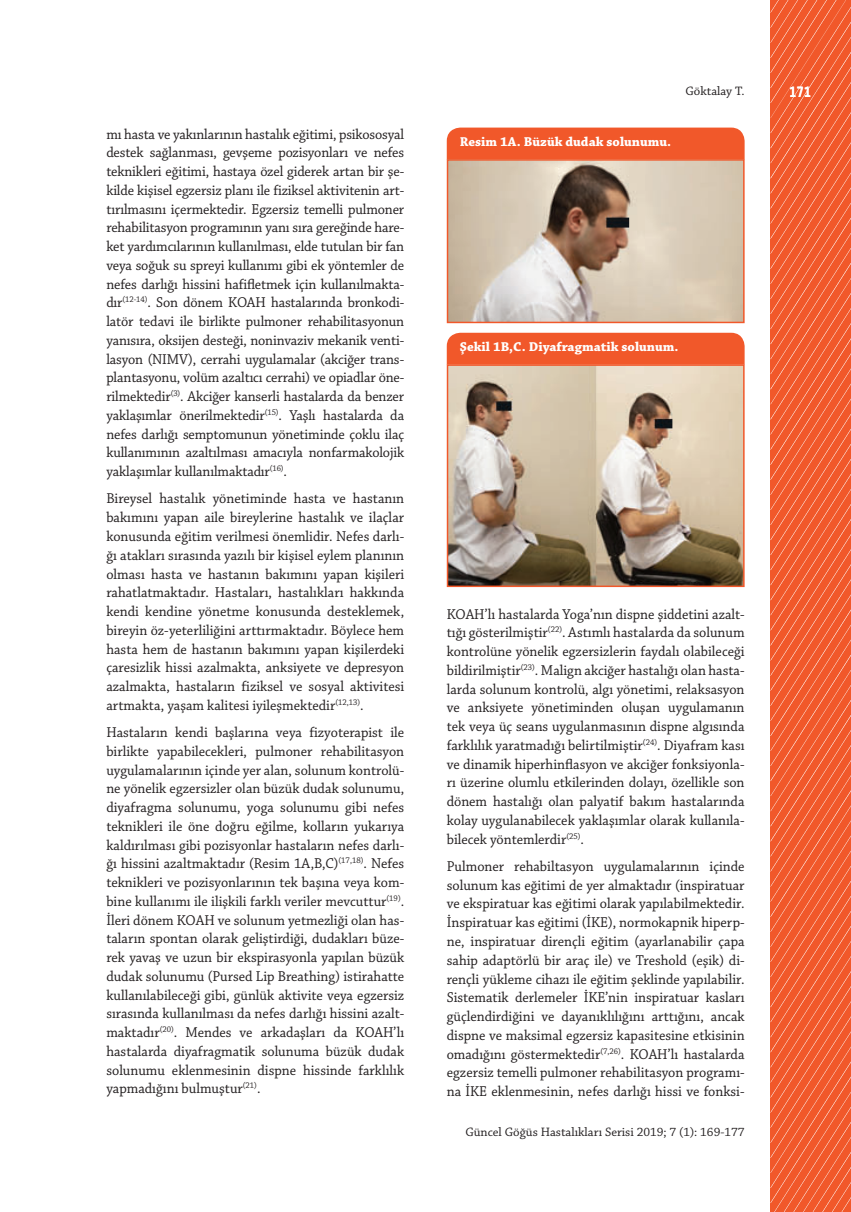
<style>
.page{position:relative;width:851px;height:1212px;background:#fff}
.page>*{position:absolute;margin:0;border:0;box-sizing:border-box;transform-origin:0 0}
.t1{font:15px/18.8px "Chaparral Pro";color:#231f20;text-align:justify;scale:.95 1}
.t2{font:700 15px "Alwyn OT";color:#fff;scale:.85 1}
.t3{font:700 13.5px "Chaparral Pro";color:#fff}
.t4{font:12.9px "Chaparral Pro";color:#231f20}
</style>
<div class="page">
<svg style="left:770px;top:0;width:80px;height:1212px;background:#f16135"></svg>
<div style="left:446px;top:128px;width:298px;height:31px;background:#f1582a"></div>
<img style="left:449px;top:162px;width:292px;height:158px">
<div style="left:446px;top:159px;width:298px;height:164px;border:2px solid #f1582a"></div>
<div style="left:446px;top:333px;width:298px;height:31px;background:#f1582a"></div>
<img style="left:449px;top:367px;width:292px;height:217px">
<div style="left:446px;top:364px;width:298px;height:223px;border:2px solid #f1582a"></div>
<p class="t1" style="left:106px;top:125px;width:315px">mı hasta ve yakınlarının hastalık eğitimi, psikososyal destek sağlanması, gevşeme pozisyonları ve nefes teknikleri eğitimi, hastaya özel giderek artan bir şe&shy;kilde kişisel egzersiz planı ile fiziksel aktivitenin art&shy;tırılmasını içermektedir. Egzersiz temelli pulmoner rehabilitasyon programının yanı sıra gereğinde hare&shy;ket yardımcılarının kullanılması, elde tutulan bir fan veya soğuk su spreyi kullanımı gibi ek yöntemler de nefes darlığı hissini hafifletmek için kullanılmakta&shy;dır<sup>(12-14)</sup>. Son dönem KOAH hastalarında bronkodi&shy;latör tedavi ile birlikte pulmoner rehabilitasyonun yanısıra, oksijen desteği, noninvaziv mekanik venti&shy;lasyon (NIMV), cerrahi uygulamalar (akciğer trans&shy;plantasyonu, volüm azaltıcı cerrahi) ve opiadlar öne&shy;rilmektedir<sup>(3)</sup>. Akciğer kanserli hastalarda da benzer yaklaşımlar önerilmektedir<sup>(15)</sup>. Yaşlı hastalarda da nefes darlığı semptomunun yönetiminde çoklu ilaç kullanımının azaltılması amacıyla nonfarmakolojik yaklaşımlar kullanılmaktadır<sup>(16)</sup>.</p>
<p class="t1" style="left:106px;top:490px;width:315px">Bireysel hastalık yönetiminde hasta ve hastanın bakımını yapan aile bireylerine hastalık ve ilaçlar konusunda eğitim verilmesi önemlidir. Nefes darlı&shy;ğı atakları sırasında yazılı bir kişisel eylem planının olması hasta ve hastanın bakımını yapan kişileri rahatlatmaktadır. Hastaları, hastalıkları hakkında kendi kendine yönetme konusunda desteklemek, bireyin öz-yeterliliğini arttırmaktadır. Böylece hem hasta hem de hastanın bakımını yapan kişilerdeki çaresizlik hissi azalmakta, anksiyete ve depresyon azalmakta, hastaların fiziksel ve sosyal aktivitesi artmakta, yaşam kalitesi iyileşmektedir<sup>(12,13)</sup>.</p>
<p class="t1" style="left:106px;top:723px;width:315px">Hastaların kendi başlarına veya fizyoterapist ile birlikte yapabilecekleri, pulmoner rehabilitasyon uygulamalarının içinde yer alan, solunum kontrolü&shy;ne yönelik egzersizler olan büzük dudak solunumu, diyafragma solunumu, yoga solunumu gibi nefes teknikleri ile öne doğru eğilme, kolların yukarıya kaldırılması gibi pozisyonlar hastaların nefes darlı&shy;ğı hissini azaltmaktadır (Resim 1A,B,C)<sup>(17,18)</sup>. Nefes teknikleri ve pozisyonlarının tek başına veya kom&shy;bine kullanımı ile ilişkili farklı veriler mevcuttur<sup>(19)</sup>.<br>İleri dönem KOAH ve solunum yetmezliği olan has&shy;taların spontan olarak geliştirdiği, dudakları büze&shy;rek yavaş ve uzun bir ekspirasyonla yapılan büzük dudak solunumu (Pursed Lip Breathing) istirahatte kullanılabileceği gibi, günlük aktivite veya egzersiz sırasında kullanılması da nefes darlığı hissini azalt&shy;maktadır<sup>(20)</sup>. Mendes ve arkadaşları da KOAH’lı hastalarda diyafragmatik solunuma büzük dudak solunumu eklenmesinin dispne hissinde farklılık yapmadığını bulmuştur<sup>(21)</sup>.</p>
<p class="t3" style="left:459px;top:134px;width:213px">Resim 1A. Büzük dudak solunumu.</p>
<p class="t4" style="left:685px;top:83px;width:61px">Göktalay T.</p>
<p class="t2" style="left:788px;top:82px;width:28px">171</p>
<p class="t3" style="left:459px;top:339px;width:220px">Şekil 1B,C. Diyafragmatik solunum.</p>
<p class="t1" style="left:446px;top:605px;width:315px">KOAH’lı hastalarda Yoga’nın dispne şiddetini azalt&shy;tığı gösterilmiştir<sup>(22)</sup>. Astımlı hastalarda da solunum kontrolüne yönelik egzersizlerin faydalı olabileceği bildirilmiştir<sup>(23)</sup>. Malign akciğer hastalığı olan hasta&shy;larda solunum kontrolü, algı yönetimi, relaksasyon ve anksiyete yönetiminden oluşan uygulamanın tek veya üç seans uygulanmasının dispne algısında farklılık yaratmadığı belirtilmiştir<sup>(24)</sup>. Diyafram kası ve dinamik hiperhinflasyon ve akciğer fonksiyonla&shy;rı üzerine olumlu etkilerinden dolayı, özellikle son dönem hastalığı olan palyatif bakım hastalarında kolay uygulanabilecek yaklaşımlar olarak kullanıla&shy;bilecek yöntemlerdir<sup>(25)</sup>.</p>
<p class="t1" style="left:446px;top:857px;width:315px">Pulmoner rehabiltasyon uygulamalarının içinde solunum kas eğitimi de yer almaktadır (inspiratuar ve ekspiratuar kas eğitimi olarak yapılabilmektedir.<br>İnspiratuar kas eğitimi (İKE), normokapnik hiperp&shy;ne, inspiratuar dirençli eğitim (ayarlanabilir çapa sahip adaptörlü bir araç ile) ve Treshold (eşik) di&shy;rençli yükleme cihazı ile eğitim şeklinde yapılabilir.<br>Sistematik derlemeler İKE’nin inspiratuar kasları güçlendirdiğini ve dayanıklılığını arttığını, ancak dispne ve maksimal egzersiz kapasitesine etkisinin omadığını göstermektedir<sup>(7,26)</sup>. KOAH’lı hastalarda egzersiz temelli pulmoner rehabilitasyon programı&shy;na İKE eklenmesinin, nefes darlığı hissi ve fonksi-</p>
<p class="t4" style="left:465px;top:1125px;width:281px">Güncel Göğüs Hastalıkları Serisi 2019; 7 (1): 169-177</p>
</div>
